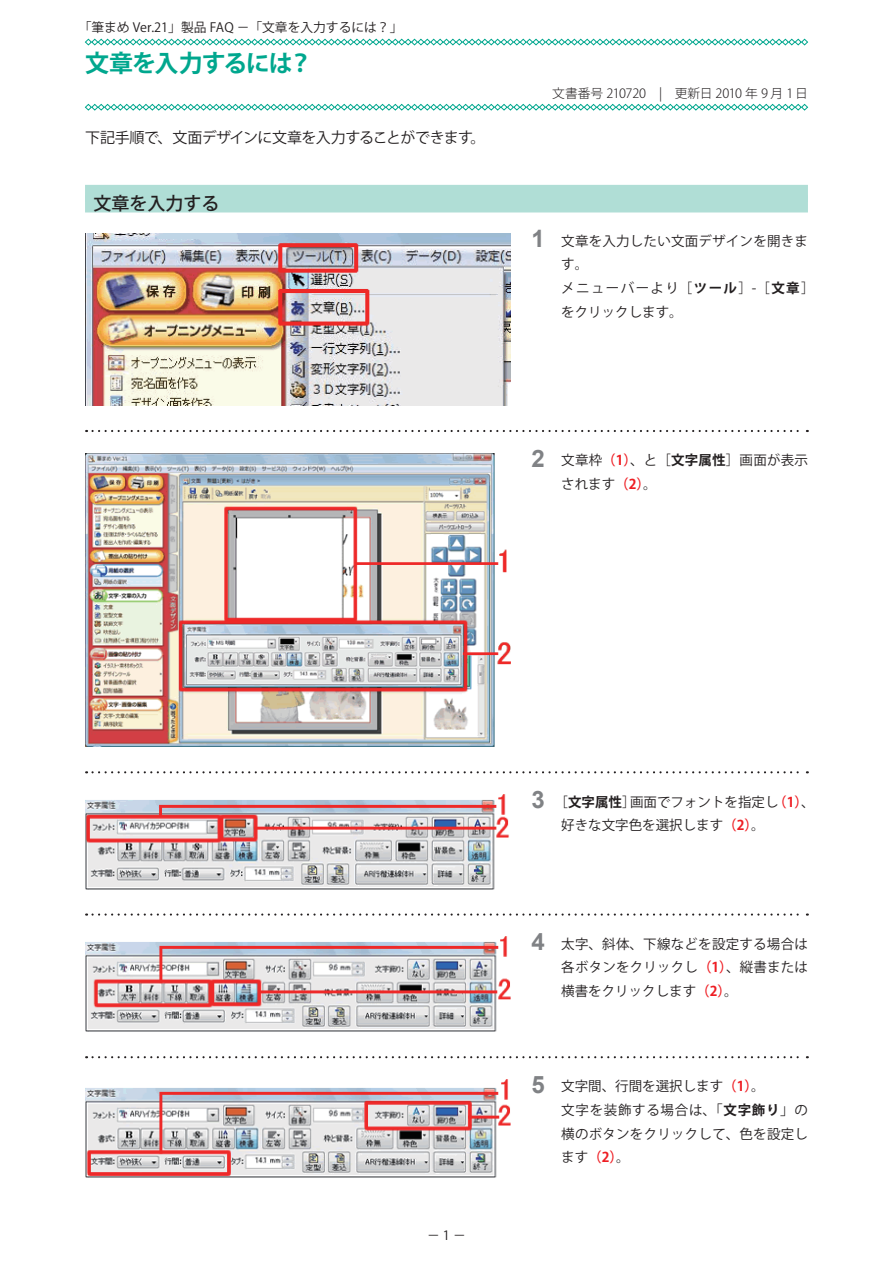
<style>
.page{position:relative;width:893px;height:1263px;background:#fff}
.page>*{position:absolute;margin:0;border:0;box-sizing:border-box;transform-origin:0 0}
.Q_タイトル_p_qtxt{font:700 24px "Koz Go Pro";letter-spacing:-.045em;color:#00a78e}
.セクション_帯見出し_h3_number{font:500 18px "Koz Go Pro";color:#231f20}
.A_本文_p{font:15px "Koz Go Pro";letter-spacing:-.035em;color:#231f20}
.セクション_番号付本文_p{font:13.5px/23.7px "Koz Go Pro";letter-spacing:.015em;color:#231f20}
.セクション_本文_p{font:13.5px/23.7px "Koz Go Pro";letter-spacing:.015em;color:#231f20;text-align:justify}
.セクション_本文_p-2{font:13.5px/23.7px "Koz Go Pro";letter-spacing:.05em;color:#231f20}
._00-ヘッダー{font:12.75px "Koz Go Pro";color:#231f20}
.Q_文書番号_p_faqID{font:300 12.75px "Koz Go Pro";letter-spacing:-.01em;color:#231f20}
.s1{font-family:"Arial";font-weight:700;font-size:24px;color:#808285}
.s2{font-weight:700}
.s3{font-weight:700;color:#ee1d23}
</style>
<div class="page">
<svg style="left:85px;top:38px;width:723px;height:8px"></svg>
<svg style="left:85px;top:104px;width:723px;height:7px"></svg>
<div style="left:85px;top:185px;width:723px;height:17px;background:#b0ded6"></div>
<div style="left:85px;top:195px;width:723px;height:17px;background:#b0ded6"></div>
<svg style="left:86px;top:430px;width:722px;height:2px"></svg>
<svg style="left:86px;top:771px;width:722px;height:2px"></svg>
<svg style="left:86px;top:913px;width:722px;height:3px"></svg>
<svg style="left:86px;top:1056px;width:722px;height:2px"></svg>
<img style="left:85px;top:234px;width:425px;height:171px">
<img style="left:85px;top:453px;width:425px;height:294px">
<img style="left:85px;top:795px;width:424px;height:94px">
<img style="left:85px;top:937px;width:425px;height:95px">
<img style="left:85px;top:1079px;width:425px;height:98px">
<p class="_00-ヘッダー" style="left:79px;top:20px;width:325px">「筆まめ Ver.21」製品 FAQ －「文章を入力するには？」</p>
<p class="Q_タイトル_p_qtxt" style="left:85px;top:48px;width:229px">文章を入力するには？</p>
<p class="A_本文_p" style="left:85px;top:127px;width:402px">下記手順で、文面デザインに文章を入力することができます。</p>
<p class="セクション_帯見出し_h3_number" style="left:94px;top:192px;width:127px">文章を入力する</p>
<p class="Q_文書番号_p_faqID" style="left:552px;top:85px;width:257px">文書番号 210720　|　更新日 2010 年 9 月 1 日</p>
<p class="セクション_番号付本文_p" style="left:561px;top:229px;width:248px;text-indent:-30px"><span class="s1">1</span> 文章を入力したい文面デザインを開きます。</p>
<p class="セクション_本文_p-2" style="left:561px;top:276px;width:255px">メニューバーより［<span class="s2">ツール</span>］-［<span class="s2">文章</span>］をクリックします。</p>
<p class="セクション_番号付本文_p" style="left:561px;top:449px;width:248px;text-indent:-30px"><span class="s1">2</span> 文章枠<span class="s3">（1）</span>、と［<span class="s2">文字属性</span>］画面が表示されます<span class="s3">（2）</span>。</p>
<p class="_00-ヘッダー" style="left:427px;top:1227px;width:40px">－1－</p>
<p class="セクション_番号付本文_p" style="left:561px;top:790px;width:255px;text-indent:-30px"><span class="s1">3</span> ［<span class="s2">文字属性</span>］画面でフォントを指定し<span class="s3">（1）</span>、好きな文字色を選択します<span class="s3">（2）</span>。</p>
<p class="セクション_番号付本文_p" style="left:561px;top:932px;width:248px;text-align:justify;text-indent:-30px"><span class="s1">4</span> 太字、斜体、下線などを設定する場合は各ボタンをクリックし<span class="s3">（1）</span>、縦書または横書をクリックします<span class="s3">（2）</span>。</p>
<p class="セクション_番号付本文_p" style="left:531px;top:1075px;width:235px"><span class="s1">5</span> 文字間、行間を選択します<span class="s3">（1）</span>。</p>
<p class="セクション_本文_p" style="left:561px;top:1098px;width:248px">文字を装飾する場合は、「<span class="s2">文字飾り</span>」の横のボタンをクリックして、色を設定します<span class="s3">（2）</span>。</p>
</div>
